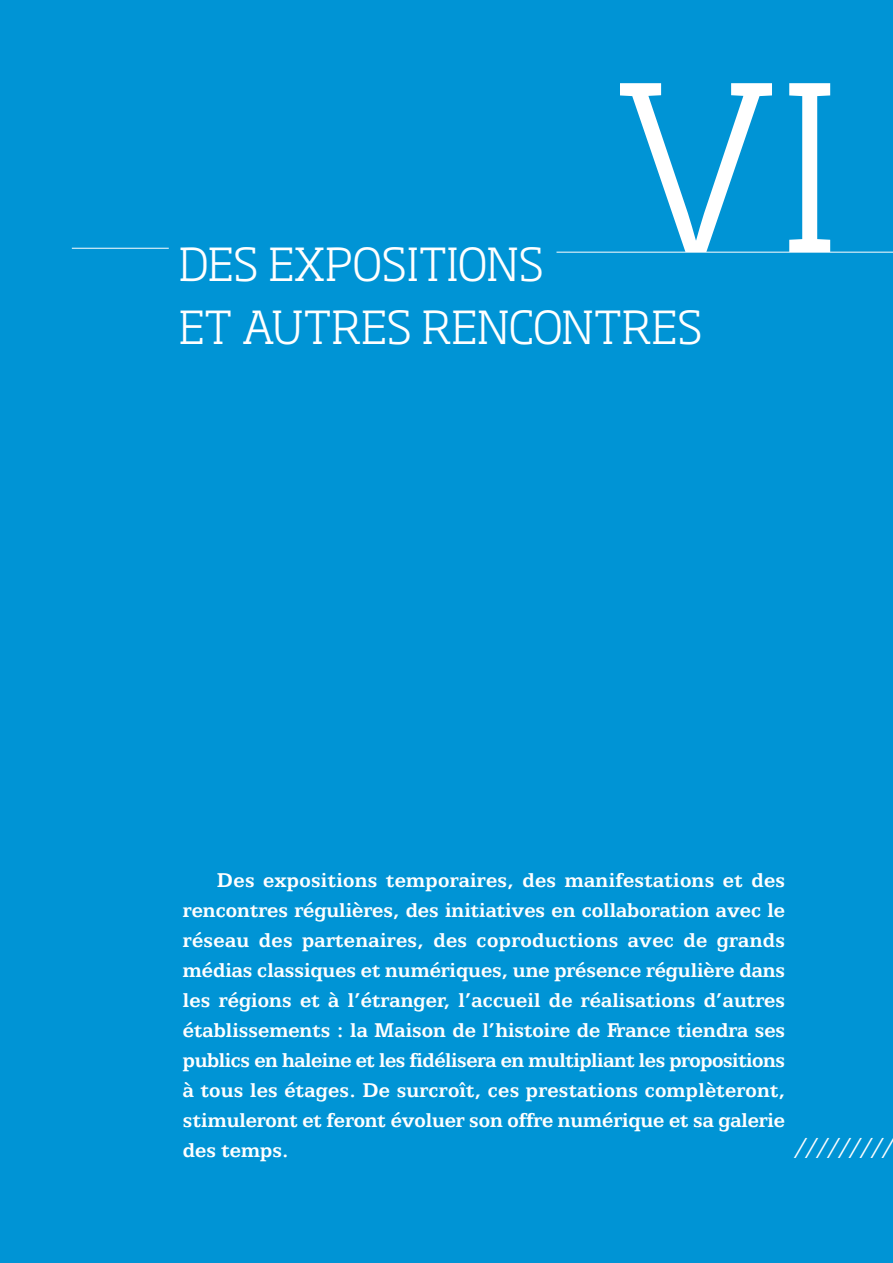
<style>
.page{position:relative;width:893px;height:1263px;background:#0094d5}
.page>*{position:absolute;margin:0;border:0;box-sizing:border-box;transform-origin:0 0}
.t1{font:300 227.25px "Soho Std";color:#fff}
.t2{font:300 45px/63.8px "Soho Std";color:#fff}
.t3{font:italic 300 27px "Soho Gothic Std";color:#fff}
.t4{font:700 22.5px/30px "Egyptian 505 BT";letter-spacing:-.005em;color:#fff;text-align:justify}
</style>
<div class="page">
<hr style="left:556px;top:252px;width:337px;height:1px;background:#fff">
<hr style="left:72px;top:248px;width:97px;height:1px;background:#fff">
<h1 class="t1" style="left:613px;top:76px;width:229px">VI</h1>
<h2 class="t2" style="left:179px;top:236px;width:525px">DES EXPOSITIONS<br>ET AUTRES RENCONTRES</h2>
<p class="t4" style="left:183px;top:868px;width:604px;text-indent:34px">Des expositions temporaires, des manifestations et des rencontres régulières, des initiatives en collaboration avec le réseau des partenaires, des coproductions avec de grands médias classiques et numériques, une présence régulière dans les régions et à l’étranger, l’accueil de réalisations d’autres établissements : la Maison de l’histoire de France tiendra ses publics en haleine et les fidélisera en multipliant les propositions à tous les étages. De surcroît, ces prestations complèteront, stimuleront et feront évoluer son offre numérique et sa galerie des temps.</p>
<p class="t3" style="left:794px;top:1137px;width:100px">/////////</p>
</div>
